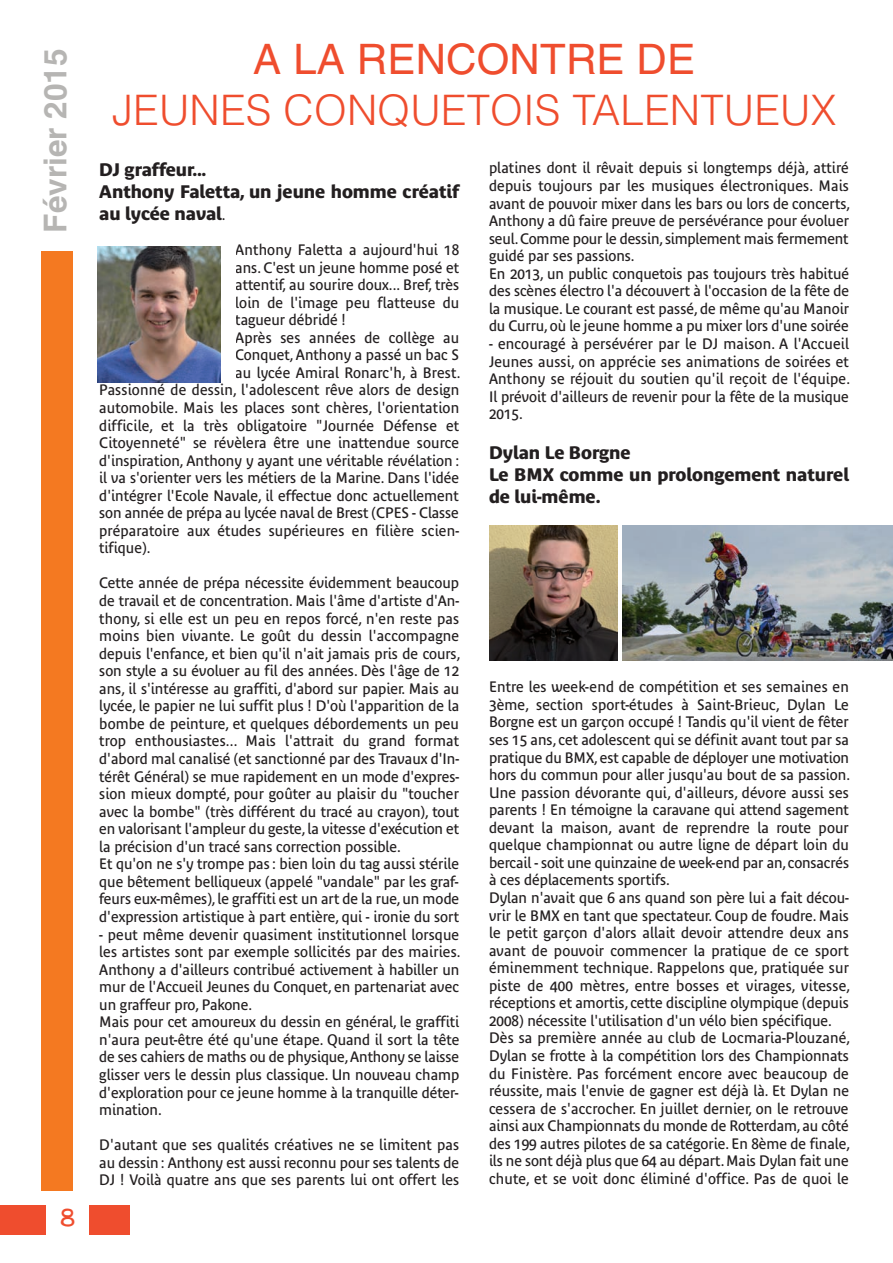
<style>
.page{position:relative;width:893px;height:1263px;background:#fff}
.page>*{position:absolute;margin:0;border:0;box-sizing:border-box;transform-origin:0 0}
.t1{font:300 42px "Helvetica";letter-spacing:.005em;color:#ef4d2e}
.t2{font:42px "Helvetica";letter-spacing:.005em;color:#ef4d2e}
.t3{font:700 31.5px "Helvetica";color:#b6b5b3}
.t4{font:700 18px/22px "Bienvenue";color:#231f20}
.t5{font:18px "Woody";color:#ef4d2e}
.t6{font:15px/17.5px "Bienvenue";color:#231f20}
.s1{font-weight:400;font-size:15px}
</style>
<div class="page">
<div style="left:42px;top:251px;width:31px;height:940px;background:#f47921"></div>
<div style="left:0;top:1205px;width:130px;height:30px;background:#ef4d2e"></div>
<div style="left:47px;top:1197px;width:42px;height:41px;background:#fff"></div>
<img style="left:98px;top:246px;width:123px;height:136px">
<img style="left:490px;top:525px;width:127px;height:136px">
<img style="left:623px;top:525px;width:270px;height:136px">
<h2 class="t3" style="left:44px;top:232px;width:185px;rotate:-90deg">Février 2015</h2>
<p class="t5" style="left:60px;top:1206px;width:16px">8</p>
<h1 class="t2" style="left:253px;top:44px;width:443px">A LA RENCONTRE DE</h1>
<h1 class="t1" style="left:112px;top:86px;width:726px">JEUNES CONQUETOIS TALENTUEUX</h1>
<p class="t4" style="left:99px;top:160px;width:361px">DJ graffeur...<br>Anthony Faletta, un jeune homme créatif au lycée naval<span class="s1">.</span></p>
<p class="t6" style="left:235px;top:242px;width:225px">Anthony Faletta a aujourd'hui 18</p>
<p class="t6" style="left:235px;top:259px;width:225px">ans. C'est un jeune homme posé et</p>
<p class="t6" style="left:235px;top:277px;width:225px">attentif, au sourire doux... Bref, très</p>
<p class="t6" style="left:235px;top:295px;width:225px">loin de l'image peu flatteuse du</p>
<p class="t6" style="left:235px;top:312px;width:112px">tagueur débridé !</p>
<p class="t6" style="left:235px;top:330px;width:225px">Après ses années de collège au</p>
<p class="t6" style="left:235px;top:347px;width:225px">Conquet, Anthony a passé un bac S</p>
<p class="t6" style="left:235px;top:365px;width:227px">au lycée Amiral Ronarc'h, à Brest.</p>
<p class="t6" style="left:99px;top:382px;width:361px">Passionné de dessin, l'adolescent rêve alors de design</p>
<p class="t6" style="left:99px;top:400px;width:361px">automobile. Mais les places sont chères, l'orientation</p>
<p class="t6" style="left:99px;top:417px;width:361px">difficile, et la très obligatoire "Journée Défense et</p>
<p class="t6" style="left:99px;top:435px;width:361px">Citoyenneté" se révèlera être une inattendue source</p>
<p class="t6" style="left:99px;top:453px;width:361px">d'inspiration, Anthony y ayant une véritable révélation :</p>
<p class="t6" style="left:99px;top:470px;width:361px">il va s'orienter vers les métiers de la Marine. Dans l'idée</p>
<p class="t6" style="left:99px;top:488px;width:361px">d'intégrer l'Ecole Navale, il effectue donc actuellement</p>
<p class="t6" style="left:99px;top:505px;width:361px">son année de prépa au lycée naval de Brest (CPES - Classe</p>
<p class="t6" style="left:99px;top:523px;width:361px">préparatoire aux études supérieures en filière scien-</p>
<p class="t6" style="left:99px;top:540px;width:53px">tifique).</p>
<p class="t6" style="left:99px;top:575px;width:363px">Cette année de prépa nécessite évidemment beaucoup de travail et de concentration. Mais l'âme d'artiste d'An&shy;thony, si elle est un peu en repos forcé, n'en reste pas moins bien vivante. Le goût du dessin l'accompagne depuis l'enfance, et bien qu'il n'ait jamais pris de cours, son style a su évoluer au fil des années. Dès l'âge de 12 ans, il s'intéresse au graffiti, d'abord sur papier. Mais au lycée, le papier ne lui suffit plus ! D'où l'apparition de la bombe de peinture, et quelques débordements un peu trop enthousiastes... Mais l'attrait du grand format d'abord mal canalisé (et sanctionné par des Travaux d'In&shy;térêt Général) se mue rapidement en un mode d'expres&shy;sion mieux dompté, pour goûter au plaisir du "toucher avec la bombe" (très différent du tracé au crayon), tout en valorisant l'ampleur du geste, la vitesse d'exécution et la précision d'un tracé sans correction possible.<br>Et qu'on ne s'y trompe pas : bien loin du tag aussi stérile que bêtement belliqueux (appelé "vandale" par les graf&shy;feurs eux-mêmes), le graffiti est un art de la rue, un mode d'expression artistique à part entière, qui - ironie du sort</p>
<p class="t6" style="left:99px;top:926px;width:363px">- peut même devenir quasiment institutionnel lorsque les artistes sont par exemple sollicités par des mairies.<br>Anthony a d'ailleurs contribué activement à habiller un mur de l'Accueil Jeunes du Conquet, en partenariat avec un graffeur pro, Pakone.<br>Mais pour cet amoureux du dessin en général, le graffiti n'aura peut-être été qu'une étape. Quand il sort la tête de ses cahiers de maths ou de physique, Anthony se laisse glisser vers le dessin plus classique. Un nouveau champ d'exploration pour ce jeune homme à la tranquille déter&shy;mination.</p>
<p class="t6" style="left:99px;top:1137px;width:361px;text-align:justify">D'autant que ses qualités créatives ne se limitent pas au dessin : Anthony est aussi reconnu pour ses talents de DJ ! Voilà quatre ans que ses parents lui ont offert les</p>
<p class="t6" style="left:489px;top:160px;width:363px">platines dont il rêvait depuis si longtemps déjà, attiré depuis toujours par les musiques électroniques. Mais avant de pouvoir mixer dans les bars ou lors de concerts, Anthony a dû faire preuve de persévérance pour évoluer seul. Comme pour le dessin, simplement mais fermement guidé par ses passions.<br>En 2013, un public conquetois pas toujours très habitué des scènes électro l'a découvert à l'occasion de la fête de la musique. Le courant est passé, de même qu'au Manoir du Curru, où le jeune homme a pu mixer lors d'une soirée</p>
<p class="t6" style="left:489px;top:336px;width:363px;text-align:justify">- encouragé à persévérer par le DJ maison. A l'Accueil Jeunes aussi, on apprécie ses animations de soirées et Anthony se réjouit du soutien qu'il reçoit de l'équipe.<br>Il prévoit d'ailleurs de revenir pour la fête de la musique 2015.</p>
<p class="t4" style="left:489px;top:443px;width:362px">Dylan Le Borgne<br>Le BMX comme un prolongement naturel de lui-même.</p>
<p class="t6" style="left:489px;top:679px;width:363px">Entre les week-end de compétition et ses semaines en 3ème, section sport-études à Saint-Brieuc, Dylan Le Borgne est un garçon occupé ! Tandis qu'il vient de fêter ses 15 ans, cet adolescent qui se définit avant tout par sa pratique du BMX, est capable de déployer une motivation hors du commun pour aller jusqu'au bout de sa passion.<br>Une passion dévorante qui, d'ailleurs, dévore aussi ses parents ! En témoigne la caravane qui attend sagement devant la maison, avant de reprendre la route pour quelque championnat ou autre ligne de départ loin du bercail - soit une quinzaine de week-end par an, consacrés à ces déplacements sportifs.<br>Dylan n'avait que 6 ans quand son père lui a fait décou&shy;vrir le BMX en tant que spectateur. Coup de foudre. Mais le petit garçon d'alors allait devoir attendre deux ans avant de pouvoir commencer la pratique de ce sport éminemment technique. Rappelons que, pratiquée sur piste de 400 mètres, entre bosses et virages, vitesse, réceptions et amortis, cette discipline olympique (depuis 2008) nécessite l'utilisation d'un vélo bien spécifique.<br>Dès sa première année au club de Locmaria-Plouzané, Dylan se frotte à la compétition lors des Championnats du Finistère. Pas forcément encore avec beaucoup de réussite, mais l'envie de gagner est déjà là. Et Dylan ne cessera de s'accrocher. En juillet dernier, on le retrouve ainsi aux Championnats du monde de Rotterdam, au côté des 199 autres pilotes de sa catégorie. En 8ème de finale, ils ne sont déjà plus que 64 au départ. Mais Dylan fait une chute, et se voit donc éliminé d'office. Pas de quoi le</p>
</div>
